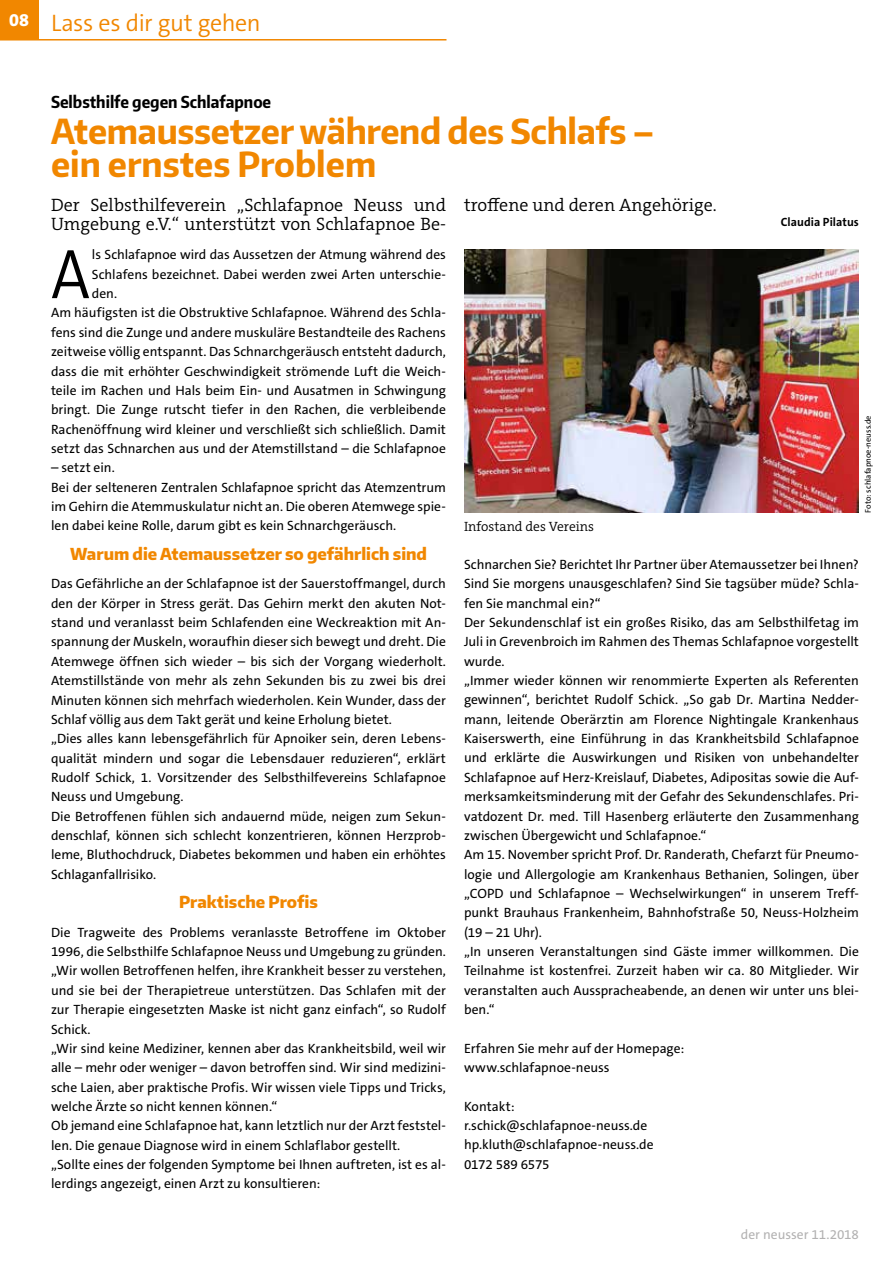
<style>
.page{position:relative;width:893px;height:1263px;background:#fff}
.page>*{position:absolute;margin:0;border:0;box-sizing:border-box;transform-origin:0 0}
.t1{font:300 70.8px "The Sans C5";color:#000;scale:.9 1}
.t2{font:700 34.5px/33px "Encode Sans Narrow";letter-spacing:-.01em;color:#f18700}
.t3{font:300 24px "The Sans C5";letter-spacing:-.02em;color:#f18700}
.t4{font:300 18px/19.5px "The Serif C5";color:#000}
.t5{font:800 18px "The Sans C5";color:#fff}
.t6{font:800 16.5px "Encode Sans Narrow";color:#f18700}
.t7{font:700 16.5px "Encode Sans Condensed";color:#000}
.t8{font:13.5px/19.4px "The Sans C5";color:#000}
.t9{font:300 13.5px "The Serif C5";color:#000}
.t10{font:13.5px "The Sans C5";letter-spacing:-.005em;color:#b3b2b2}
.t11{font:700 12px "The Sans C5";letter-spacing:.005em;color:#000}
.t12{font:8.25px "The Sans C5";color:#000}
</style>
<div class="page">
<hr style="left:0;top:39px;width:446px;height:2px;background:#f18700">
<div style="left:0;top:0;width:38px;height:40px;background:#f18700"></div>
<img style="left:464px;top:249px;width:395px;height:263px">
<h3 class="t5" style="left:9px;top:8px;width:21px">08</h3>
<h3 class="t3" style="left:51px;top:8px;width:211px">Lass es dir gut gehen</h3>
<p class="t7" style="left:51px;top:91px;width:222px">Selbsthilfe gegen Schlafapnoe</p>
<h2 class="t2" style="left:51px;top:113px;width:605px">Atemaussetzer während des Schlafs – ein ernstes Problem</h2>
<h3 class="t4" style="left:51px;top:195px;width:396px">Der Selbsthilfeverein „Schlafapnoe Neuss und<br>Umgebung e.V.“ unterstützt von Schlafapnoe Be-</h3>
<h3 class="t4" style="left:464px;top:195px;width:254px">troffene und deren Angehörige.</h3>
<p class="t11" style="left:781px;top:214px;width:80px">Claudia Pilatus</p>
<h1 class="t1" style="left:51px;top:229px;width:45px">A</h1>
<p class="t8" style="left:92px;top:245px;width:356px">ls Schlafapnoe wird das Aussetzen der Atmung während des</p>
<p class="t8" style="left:92px;top:265px;width:356px">Schlafens bezeichnet. Dabei werden zwei Arten unterschie-</p>
<p class="t8" style="left:92px;top:284px;width:27px">den.</p>
<p class="t8" style="left:51px;top:303px;width:396px">Am häufigsten ist die Obstruktive Schlafapnoe. Während des Schla-</p>
<p class="t8" style="left:51px;top:323px;width:396px">fens sind die Zunge und andere muskuläre Bestandteile des Rachens</p>
<p class="t8" style="left:51px;top:342px;width:396px">zeitweise völlig entspannt. Das Schnarchgeräusch entsteht dadurch,</p>
<p class="t8" style="left:51px;top:361px;width:396px">dass die mit erhöhter Geschwindigkeit strömende Luft die Weich-</p>
<p class="t8" style="left:51px;top:381px;width:396px">teile im Rachen und Hals beim Ein- und Ausatmen in Schwingung</p>
<p class="t8" style="left:51px;top:400px;width:396px">bringt. Die Zunge rutscht tiefer in den Rachen, die verbleibende</p>
<p class="t8" style="left:51px;top:419px;width:396px">Rachenöffnung wird kleiner und verschließt sich schließlich. Damit</p>
<p class="t8" style="left:51px;top:439px;width:396px">setzt das Schnarchen aus und der Atemstillstand – die Schlafapnoe</p>
<p class="t8" style="left:51px;top:458px;width:396px">– setzt ein.<br>Bei der selteneren Zentralen Schlafapnoe spricht das Atemzentrum im Gehirn die Atemmuskulatur nicht an. Die oberen Atemwege spie&shy;len dabei keine Rolle, darum gibt es kein Schnarchgeräusch.</p>
<p class="t6" style="left:70px;top:543px;width:358px">Warum die Atemaussetzer so gefährlich sind</p>
<p class="t8" style="left:51px;top:574px;width:396px">Das Gefährliche an der Schlafapnoe ist der Sauerstoffmangel, durch den der Körper in Stress gerät. Das Gehirn merkt den akuten Not&shy;stand und veranlasst beim Schlafenden eine Weckreaktion mit An&shy;spannung der Muskeln, woraufhin dieser sich bewegt und dreht. Die Atemwege öffnen sich wieder – bis sich der Vorgang wiederholt.<br>Atemstillstände von mehr als zehn Sekunden bis zu zwei bis drei Minuten können sich mehrfach wiederholen. Kein Wunder, dass der Schlaf völlig aus dem Takt gerät und keine Erholung bietet.<br>„Dies alles kann lebensgefährlich für Apnoiker sein, deren Lebens&shy;qualität mindern und sogar die Lebensdauer reduzieren“, erklärt Rudolf Schick, 1. Vorsitzender des Selbsthilfevereins Schlafapnoe Neuss und Umgebung.<br>Die Betroffenen fühlen sich andauernd müde, neigen zum Sekun&shy;denschlaf, können sich schlecht konzentrieren, können Herzprob&shy;leme, Bluthochdruck, Diabetes bekommen und haben ein erhöhtes Schlaganfallrisiko.</p>
<p class="t6" style="left:179px;top:891px;width:140px">Praktische Profis</p>
<p class="t8" style="left:51px;top:923px;width:396px">Die Tragweite des Problems veranlasste Betroffene im Oktober 1996, die Selbsthilfe Schlafapnoe Neuss und Umgebung zu gründen. „Wir wollen Betroffenen helfen, ihre Krankheit besser zu verstehen, und sie bei der Therapietreue unterstützen. Das Schlafen mit der zur Therapie eingesetzten Maske ist nicht ganz einfach“, so Rudolf Schick.<br>„Wir sind keine Mediziner, kennen aber das Krankheitsbild, weil wir alle – mehr oder weniger – davon betroffen sind. Wir sind medizini&shy;sche Laien, aber praktische Profis. Wir wissen viele Tipps und Tricks, welche Ärzte so nicht kennen können.“<br>Ob jemand eine Schlafapnoe hat, kann letztlich nur der Arzt feststel&shy;len. Die genaue Diagnose wird in einem Schlaflabor gestellt.<br>„Sollte eines der folgenden Symptome bei Ihnen auftreten, ist es al&shy;lerdings angezeigt, einen Arzt zu konsultieren:</p>
<p class="t9" style="left:464px;top:518px;width:132px">Infostand des Vereins</p>
<p class="t12" style="left:863px;top:512px;width:99px;rotate:-90deg">Foto: schlafapnoe-neuss.de</p>
<p class="t8" style="left:464px;top:555px;width:396px">Schnarchen Sie? Berichtet Ihr Partner über Atemaussetzer bei Ihnen?<br>Sind Sie morgens unausgeschlafen? Sind Sie tagsüber müde? Schla&shy;fen Sie manchmal ein?“<br>Der Sekundenschlaf ist ein großes Risiko, das am Selbsthilfetag im Juli in Grevenbroich im Rahmen des Themas Schlafapnoe vorgestellt wurde.<br>„Immer wieder können wir renommierte Experten als Referenten gewinnen“, berichtet Rudolf Schick. „So gab Dr. Martina Nedder&shy;mann, leitende Oberärztin am Florence Nightingale Krankenhaus Kaiserswerth, eine Einführung in das Krankheitsbild Schlafapnoe und erklärte die Auswirkungen und Risiken von unbehandelter Schlafapnoe auf Herz-Kreislauf, Diabetes, Adipositas sowie die Auf&shy;merksamkeitsminderung mit der Gefahr des Sekundenschlafes. Pri&shy;vatdozent Dr. med. Till Hasenberg erläuterte den Zusammenhang zwischen Übergewicht und Schlafapnoe.“<br>Am 15. November spricht Prof. Dr. Randerath, Chefarzt für Pneumo&shy;logie und Allergologie am Krankenhaus Bethanien, Solingen, über „COPD und Schlafapnoe – Wechselwirkungen“ in unserem Treff&shy;punkt Brauhaus Frankenheim, Bahnhofstraße 50, Neuss-Holzheim (19 – 21 Uhr).<br>„In unseren Veranstaltungen sind Gäste immer willkommen. Die Teilnahme ist kostenfrei. Zurzeit haben wir ca. 80 Mitglieder. Wir veranstalten auch Ausspracheabende, an denen wir unter uns blei&shy;ben.“</p>
<p class="t8" style="left:464px;top:1038px;width:222px">Erfahren Sie mehr auf der Homepage: www.schlafapnoe-neuss</p>
<p class="t8" style="left:464px;top:1097px;width:191px">Kontakt: r.schick@schlafapnoe-neuss.de hp.kluth@schlafapnoe-neuss.de<br>0172 589 6575</p>
<p class="t10" style="left:741px;top:1226px;width:120px">der neusser 11.2018</p>
</div>
